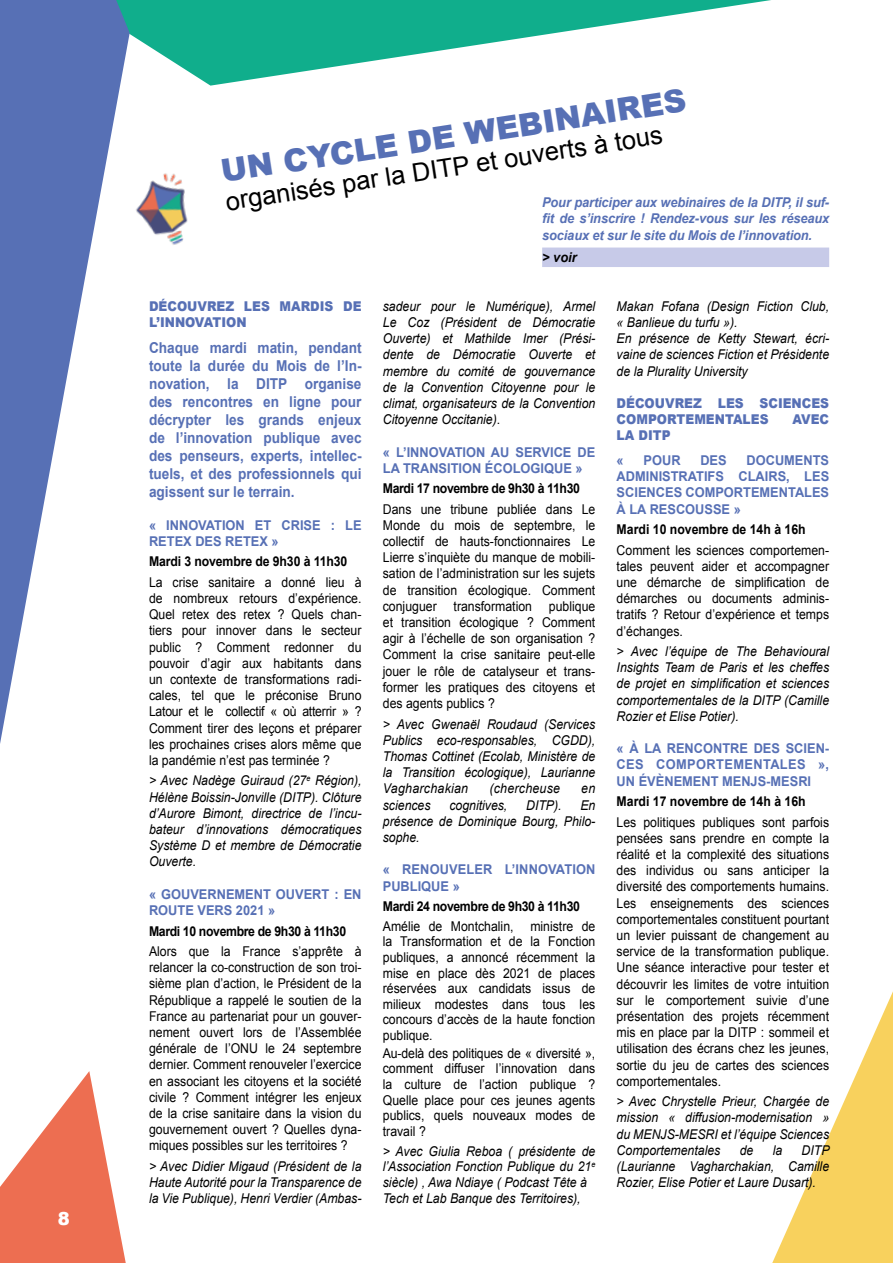
<style>
.page{position:relative;width:893px;height:1263px;background:#fff}
.page>*{position:absolute;margin:0;border:0;box-sizing:border-box;transform-origin:0 0}
.t1{font:900 31.5px "Arial";color:#5770b5}
.t2{font:25.5px "Arial";color:#000}
.t3{font:900 18px "Arial";color:#fff}
.t4{font:700 15px/18px "Arial";color:#5770b5;text-align:justify;scale:.91 1}
.t5{font:13.5px/16.2px "Arial";color:#000;text-align:justify;scale:.91 1}
.t6{font:italic 13.5px/16.2px "Arial";color:#000;text-align:justify;scale:.91 1}
.t7{font:700 13.5px/16.2px "Arial";color:#5770b5;scale:.95 1}
.t8{font:italic 700 13.5px/16.2px "Arial";letter-spacing:-.01em;color:#5770b5;text-align:justify;scale:.95 1}
.t9{font:700 13.5px "Arial";letter-spacing:-.03em;color:#000;scale:.91 1}
.t10{font:900 13.5px/16.2px "Arial";color:#5770b5;scale:.91 1}
.t11{font:700 13.5px "Arial";color:#000;scale:.91 1}
.t12{font:700 13.5px "Arial";letter-spacing:-.01em;color:#000;scale:.91 1}
.t13{font:italic 13.5px "Arial";letter-spacing:.02em;color:#000;scale:.92 1}
.t14{font:italic 700 13.5px "Arial";color:#000;scale:.95 1}
.t15{font:italic 13.5px "Arial";color:#000;scale:.92 1}
.s1{font-style:normal}
</style>
<div class="page">
<svg style="left:130px;top:0;width:641px;height:86px;fill:#10ae8c"></svg>
<svg style="left:772px;top:991px;width:121px;height:272px"></svg>
<svg style="left:0;top:1071px;width:126px;height:192px"></svg>
<svg style="left:0;top:0;width:130px;height:744px;fill:#5770b5"></svg>
<img style="left:136px;top:173px;width:52px;height:72px">
<div style="left:542px;top:248px;width:287px;height:19px;background:#c7cae8"></div>
<h3 class="t3" style="left:58px;top:1206px;width:14px">8</h3>
<h1 class="t1" style="left:218px;top:150px;width:472px;rotate:-9deg">UN CYCLE DE WEBINAIRES</h1>
<h2 class="t2" style="left:223px;top:186px;width:443px;rotate:-9deg">organisés par la DITP et ouverts à tous</h2>
<p class="t8" style="left:542px;top:195px;width:304px">Pour participer aux webinaires de la DITP, il suf&shy;fit de s’inscrire ! Rendez-vous sur les réseaux sociaux et sur le site du Mois de l’innovation.</p>
<p class="t10" style="left:149px;top:297px;width:235px">DÉCOUVREZ LES MARDIS DE<br>L’INNOVATION</p>
<p class="t4" style="left:149px;top:339px;width:235px">Chaque mardi matin, pendant toute la durée du Mois de l’In&shy;novation, la DITP organise des rencontres en ligne pour décrypter les grands enjeux de l’innovation publique avec des penseurs, experts, intellec&shy;tuels, et des professionnels qui agissent sur le terrain.</p>
<p class="t7" style="left:149px;top:517px;width:225px">« INNOVATION ET CRISE : LE<br>RETEX DES RETEX »</p>
<p class="t12" style="left:149px;top:553px;width:219px">Mardi 3 novembre de 9h30 à 11h30</p>
<p class="t5" style="left:149px;top:574px;width:235px">La crise sanitaire a donné lieu à de nombreux retours d’expérience.<br>Quel retex des retex ? Quels chan&shy;tiers pour innover dans le secteur public ? Comment redonner du pouvoir d’agir aux habitants dans un contexte de transformations radi&shy;cales, tel que le préconise Bruno Latour et le collectif « où atterrir » ?<br>Comment tirer des leçons et préparer les prochaines crises alors même que la pandémie n’est pas terminée ?</p>
<p class="t6" style="left:149px;top:773px;width:235px">&gt; Avec Nadège Guiraud (27<sup>e</sup> Région), Hélène Boissin-Jonville (DITP). Clôture d’Aurore Bimont, directrice de l’incu&shy;bateur d’innovations démocratiques Système D et membre de Démocratie Ouverte.</p>
<p class="t7" style="left:149px;top:886px;width:225px">« GOUVERNEMENT OUVERT : EN<br>ROUTE VERS 2021 »</p>
<p class="t9" style="left:149px;top:922px;width:218px">Mardi 10 novembre de 9h30 à 11h30</p>
<p class="t5" style="left:149px;top:943px;width:235px">Alors que la France s’apprête à relancer la co-construction de son troi&shy;sième plan d’action, le Président de la République a rappelé le soutien de la France au partenariat pour un gouver&shy;nement ouvert lors de l’Assemblée générale de l’ONU le 24 septembre dernier. Comment renouveler l’exercice en associant les citoyens et la société civile ? Comment intégrer les enjeux de la crise sanitaire dans la vision du gouvernement ouvert ? Quelles dyna&shy;miques possibles sur les territoires ?</p>
<p class="t6" style="left:149px;top:1158px;width:235px">&gt; Avec Didier Migaud (Président de la Haute Autorité pour la Transparence de la Vie Publique), Henri Verdier (Ambas-</p>
<p class="t14" style="left:542px;top:249px;width:38px">&gt; voir</p>
<p class="t6" style="left:383px;top:298px;width:235px">sadeur pour le Numérique), Armel Le Coz (Président de Démocratie Ouverte) et Mathilde Imer (Prési&shy;dente de Démocratie Ouverte et membre du comité de gouvernance de la Convention Citoyenne pour le climat, organisateurs de la Convention Citoyenne Occitanie)<span class="s1">.</span></p>
<p class="t7" style="left:383px;top:444px;width:225px">« L’INNOVATION AU SERVICE DE<br>LA TRANSITION ÉCOLOGIQUE »</p>
<p class="t9" style="left:383px;top:479px;width:218px">Mardi 17 novembre de 9h30 à 11h30</p>
<p class="t5" style="left:383px;top:501px;width:235px">Dans une tribune publiée dans Le Monde du mois de septembre, le collectif de hauts-fonctionnaires Le Lierre s’inquiète du manque de mobili&shy;sation de l’administration sur les sujets de transition écologique. Comment conjuguer transformation publique et transition écologique ? Comment agir à l’échelle de son organisation ?<br>Comment la crise sanitaire peut-elle jouer le rôle de catalyseur et trans&shy;former les pratiques des citoyens et des agents publics ?</p>
<p class="t6" style="left:383px;top:716px;width:235px">&gt; Avec Gwenaël Roudaud (Services Publics eco-responsables, CGDD), Thomas Cottinet (Ecolab, Ministère de la Transition écologique), Laurianne Vagharchakian</p>
<p class="t13" style="left:489px;top:780px;width:78px">(chercheuse</p>
<p class="t15" style="left:581px;top:780px;width:17px">en</p>
<p class="t6" style="left:383px;top:797px;width:54px">sciences</p>
<p class="t6" style="left:449px;top:797px;width:65px">cognitives,</p>
<p class="t6" style="left:526px;top:797px;width:41px">DITP).</p>
<p class="t6" style="left:383px;top:797px;width:235px;text-indent:198px">En présence de Dominique Bourg, Philo&shy;sophe.</p>
<p class="t7" style="left:383px;top:862px;width:225px">« RENOUVELER L’INNOVATION<br>PUBLIQUE »</p>
<p class="t9" style="left:383px;top:897px;width:218px">Mardi 24 novembre de 9h30 à 11h30</p>
<p class="t5" style="left:383px;top:918px;width:235px;line-height:15.6px">Amélie de Montchalin, ministre de la Transformation et de la Fonction publiques, a annoncé récemment la mise en place dès 2021 de places réservées aux candidats issus de milieux modestes dans tous les concours d’accès de la haute fonction publique.</p>
<p class="t5" style="left:383px;top:1045px;width:235px;line-height:15.6px">Au-delà des politiques de « diversité », comment diffuser l’innovation dans la culture de l’action publique ?<br>Quelle place pour ces jeunes agents publics, quels nouveaux modes de travail ?</p>
<p class="t6" style="left:383px;top:1143px;width:235px;text-align:left">&gt; Avec Giulia Reboa ( présidente de l’Association Fonction Publique du 21<sup>e </sup>siècle) , Awa Ndiaye ( Podcast Tête à Tech et Lab Banque des Territoires),</p>
<p class="t6" style="left:617px;top:298px;width:235px;text-align:left">Makan Fofana (Design Fiction Club, « Banlieue du turfu »).<br>En présence de Ketty Stewart, écri&shy;vaine de sciences Fiction et Présidente de la Plurality University</p>
<p class="t10" style="left:617px;top:395px;width:235px">DÉCOUVREZ LES SCIENCES<br>COMPORTEMENTALES</p>
<p class="t10" style="left:792px;top:411px;width:42px">AVEC</p>
<p class="t10" style="left:617px;top:427px;width:61px">LA DITP</p>
<p class="t7" style="left:617px;top:453px;width:9px">«</p>
<p class="t7" style="left:644px;top:453px;width:41px">POUR</p>
<p class="t7" style="left:700px;top:453px;width:29px">DES</p>
<p class="t7" style="left:617px;top:453px;width:225px;text-align:justify;text-indent:130px">DOCUMENTS ADMINISTRATIFS CLAIRS, LES SCIENCES COMPORTEMENTALES À LA RESCOUSSE »</p>
<p class="t11" style="left:617px;top:520px;width:209px">Mardi 10 novembre de 14h à 16h</p>
<p class="t5" style="left:617px;top:542px;width:235px">Comment les sciences comportemen&shy;tales peuvent aider et accompagner une démarche de simplification de démarches ou documents adminis&shy;tratifs ? Retour d’expérience et temps d’échanges.</p>
<p class="t6" style="left:617px;top:643px;width:235px">&gt; Avec l’équipe de The Behavioural Insights Team de Paris et les cheffes de projet en simplification et sciences comportementales de la DITP (Camille Rozier et Elise Potier).</p>
<p class="t7" style="left:617px;top:741px;width:225px;text-align:justify">« À LA RENCONTRE DES SCIEN-CES COMPORTEMENTALES », UN ÉVÈNEMENT MENJS-MESRI</p>
<p class="t11" style="left:617px;top:792px;width:209px">Mardi 17 novembre de 14h à 16h</p>
<p class="t5" style="left:617px;top:814px;width:235px">Les politiques publiques sont parfois pensées sans prendre en compte la réalité et la complexité des situations des individus ou sans anticiper la diversité des comportements humains.<br>Les enseignements des sciences comportementales constituent pourtant un levier puissant de changement au service de la transformation publique.<br>Une séance interactive pour tester et découvrir les limites de votre intuition sur le comportement suivie d’une présentation des projets récemment mis en place par la DITP : sommeil et utilisation des écrans chez les jeunes, sortie du jeu de cartes des sciences comportementales.</p>
<p class="t6" style="left:617px;top:1093px;width:235px">&gt; Avec Chrystelle Prieur, Chargée de mission « diffusion-modernisation » du MENJS-MESRI et l’équipe Sciences Comportementales</p>
<p class="t6" style="left:617px;top:1142px;width:236px;text-indent:185px">DITP (Laurianne Vagharchakian, Camille Rozier, Elise Potier et Laure Dusart).</p>
<p class="t6" style="left:740px;top:1142px;width:17px">de</p>
<p class="t6" style="left:773px;top:1142px;width:12px">la</p>
</div>
